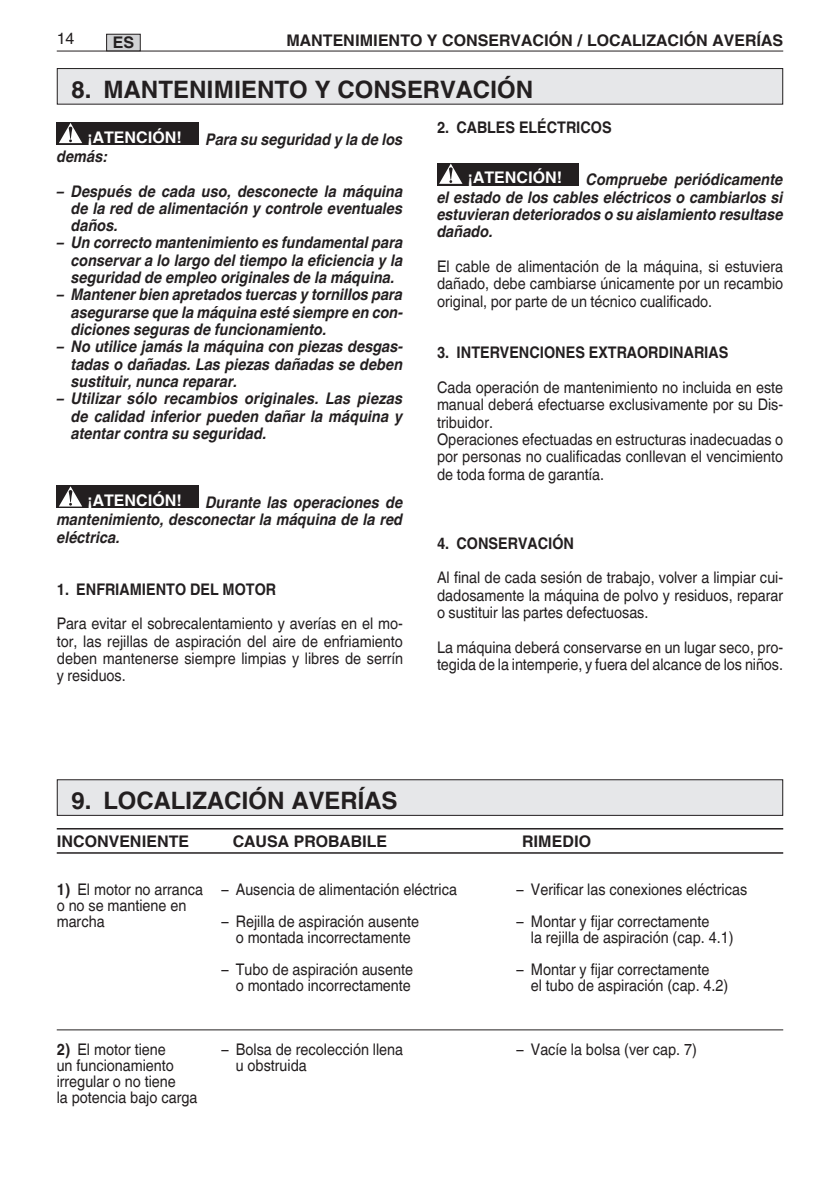
<style>
.page{position:relative;width:840px;height:1191px;background:#fff}
.page>*{position:absolute;margin:0;border:0;box-sizing:border-box;transform-origin:0 0}
.titolo{font:700 24px "Helvetica World";color:#231f20}
.Normale{font:16px/16px "Helvetica World";color:#231f20;scale:.9 1}
.Normale-2{font:italic 700 16px/17.2px "Helvetica World";color:#231f20;text-align:justify;scale:.9 1}
.Normale-3{font:700 16px "Helvetica World";color:#231f20;scale:.9 1}
.Normale-4{font:700 16px "Helvetica World";color:#231f20}
.Normale-5{font:700 16px "Helvetica World";color:#fff}
.Normale-6{font:16px "Helvetica World";color:#231f20}
.s1{font-weight:700}
</style>
<div class="page">
<div style="left:437px;top:163px;width:28px;height:22px;background:#231f20"></div>
<svg style="left:439px;top:164px;width:23px;height:20px"></svg>
<svg style="left:448px;top:167px;width:4px;height:12px"></svg>
<div style="left:465px;top:163px;width:113px;height:22px;background:#231f20"></div>
<svg style="left:57px;top:122px;width:28px;height:23px"></svg>
<svg style="left:59px;top:123px;width:23px;height:20px"></svg>
<div style="left:85px;top:122px;width:113px;height:23px;background:#231f20"></div>
<svg style="left:57px;top:485px;width:28px;height:23px"></svg>
<svg style="left:59px;top:486px;width:23px;height:20px"></svg>
<div style="left:85px;top:485px;width:113px;height:23px;background:#231f20"></div>
<hr style="left:57px;top:51px;width:725px;height:1px;background:#231f20">
<div style="left:106px;top:34px;width:34px;height:17px;background:#d1d2d4"></div>
<div style="left:106px;top:34px;width:34px;height:17px;border:1px solid #231f20"></div>
<div style="left:57px;top:69px;width:725px;height:35px;background:#e6e7e9"></div>
<div style="left:57px;top:68px;width:725px;height:37px;border:1px solid #231f20"></div>
<div style="left:57px;top:779px;width:725px;height:36px;background:#e6e7e9"></div>
<div style="left:57px;top:779px;width:725px;height:37px;border:1px solid #231f20"></div>
<hr style="left:57px;top:1029px;width:725px;height:1px;background:#231f20">
<hr style="left:57px;top:828px;width:725px;height:1px;background:#231f20">
<hr style="left:57px;top:852px;width:725px;height:1px;background:#231f20">
<p class="Normale-6" style="left:57px;top:29px;width:19px">14</p>
<p class="Normale-4" style="left:113px;top:33px;width:23px">ES</p>
<p class="Normale-4" style="left:286px;top:31px;width:498px">MANTENIMIENTO Y CONSERVACIÓN / LOCALIZACIÓN AVERÍAS</p>
<p class="titolo" style="left:71px;top:75px;width:463px">8. MANTENIMIENTO Y CONSERVACIÓN</p>
<p class="Normale-5" style="left:87px;top:128px;width:96px">¡ATENCIÓN!</p>
<p class="Normale-2" style="left:206px;top:130px;width:220px">Para su seguridad y la de los</p>
<p class="Normale-2" style="left:57px;top:148px;width:57px">demás:</p>
<p class="Normale-2" style="left:71px;top:182px;width:370px;text-indent:-14px">– Después de cada uso, desconecte la máquina de la red de alimentación y controle eventuales daños.</p>
<p class="Normale-2" style="left:71px;top:234px;width:370px;text-indent:-14px">– Un correcto mantenimiento es fundamental para conservar a lo largo del tiempo la eficiencia y la seguridad de empleo originales de la máquina.</p>
<p class="Normale-2" style="left:71px;top:286px;width:370px;text-indent:-14px">– Mantener bien apretados tuercas y tornillos para asegurarse que la máquina esté siempre en con&shy;diciones seguras de funcionamiento.</p>
<p class="Normale-2" style="left:71px;top:338px;width:370px;text-indent:-14px">– No utilice jamás la máquina con piezas desgas&shy;tadas o dañadas. Las piezas dañadas se deben sustituir, nunca reparar.</p>
<p class="Normale-2" style="left:71px;top:390px;width:370px;text-indent:-14px">– Utilizar sólo recambios originales. Las piezas de calidad inferior pueden dañar la máquina y atentar contra su seguridad.</p>
<p class="Normale-5" style="left:87px;top:491px;width:96px">¡ATENCIÓN!</p>
<p class="Normale-2" style="left:57px;top:494px;width:386px;text-indent:149px">Durante las operaciones de mantenimiento, desconectar la máquina de la red eléctrica.</p>
<p class="Normale-3" style="left:57px;top:580px;width:245px">1. ENFRIAMIENTO DEL MOTOR</p>
<p class="Normale" style="left:57px;top:615px;width:386px;line-height:17.4px;text-align:justify">Para evitar el sobrecalentamiento y averías en el mo&shy;tor, las rejillas de aspiración del aire de enfriamiento deben mantenerse siempre limpias y libres de serrín y residuos.</p>
<p class="Normale-3" style="left:437px;top:119px;width:195px">2. CABLES ELÉCTRICOS</p>
<p class="Normale-5" style="left:467px;top:168px;width:96px">¡ATENCIÓN!</p>
<p class="Normale-2" style="left:437px;top:171px;width:386px;text-indent:149px">Compruebe periódicamente el estado de los cables eléctricos o cambiarlos si estuvieran deteriorados o su aislamiento resultase dañado.</p>
<p class="Normale" style="left:437px;top:258px;width:386px;line-height:17.2px;text-align:justify">El cable de alimentación de la máquina, si estuviera dañado, debe cambiarse únicamente por un recambio original, por parte de un técnico cualificado.</p>
<p class="Normale-3" style="left:437px;top:343px;width:325px">3. INTERVENCIONES EXTRAORDINARIAS</p>
<p class="Normale" style="left:437px;top:379px;width:386px;line-height:17.4px;text-align:justify">Cada operación de mantenimiento no incluida en este manual deberá efectuarse exclusivamente por su Dis&shy;tribuidor.</p>
<p class="Normale" style="left:437px;top:431px;width:386px;line-height:17.2px;text-align:justify">Operaciones efectuadas en estructuras inadecuadas o por personas no cualificadas conllevan el vencimiento de toda forma de garantía.</p>
<p class="Normale-3" style="left:437px;top:534px;width:154px">4. CONSERVACIÓN</p>
<p class="Normale" style="left:437px;top:569px;width:386px;line-height:17.2px;text-align:justify">Al final de cada sesión de trabajo, volver a limpiar cui&shy;dadosamente la máquina de polvo y residuos, reparar o sustituir las partes defectuosas.</p>
<p class="Normale" style="left:437px;top:638px;width:386px;line-height:17.4px">La máquina deberá conservarse en un lugar seco, pro&shy;tegida de la intemperie, y fuera del alcance de los niños.</p>
<p class="titolo" style="left:71px;top:786px;width:328px">9. LOCALIZACIÓN AVERÍAS</p>
<p class="Normale-4" style="left:57px;top:831px;width:134px">INCONVENIENTE</p>
<p class="Normale-4" style="left:232px;top:831px;width:156px">CAUSA PROBABILE</p>
<p class="Normale-4" style="left:522px;top:831px;width:70px">RIMEDIO</p>
<p class="Normale" style="left:57px;top:881px;width:164px"><span class="s1">1)</span> El motor no arranca o no se mantiene en marcha</p>
<p class="Normale" style="left:221px;top:881px;width:263px">– Ausencia de alimentación eléctrica</p>
<p class="Normale" style="left:221px;top:913px;width:221px;text-align:center">– Rejilla de aspiración ausente o montada incorrectamente</p>
<p class="Normale" style="left:221px;top:961px;width:214px;text-align:right">– Tubo de aspiración ausente o montado incorrectamente</p>
<p class="Normale" style="left:57px;top:1041px;width:158px"><span class="s1">2)</span> El motor tiene<br>un funcionamiento irregular o no tiene<br>la potencia bajo carga</p>
<p class="Normale" style="left:236px;top:1041px;width:187px;text-indent:-14px">– Bolsa de recolección llena u obstruida</p>
<p class="Normale" style="left:516px;top:881px;width:258px">– Verificar las conexiones eléctricas</p>
<p class="Normale" style="left:530px;top:913px;width:226px;text-indent:-14px">– Montar y fijar correctamente<br>la rejilla de aspiración (cap. 4.1)</p>
<p class="Normale" style="left:530px;top:961px;width:221px;text-indent:-14px">– Montar y fijar correctamente<br>el tubo de aspiración (cap. 4.2)</p>
<p class="Normale" style="left:516px;top:1041px;width:202px">– Vacíe la bolsa (ver cap. 7)</p>
</div>
